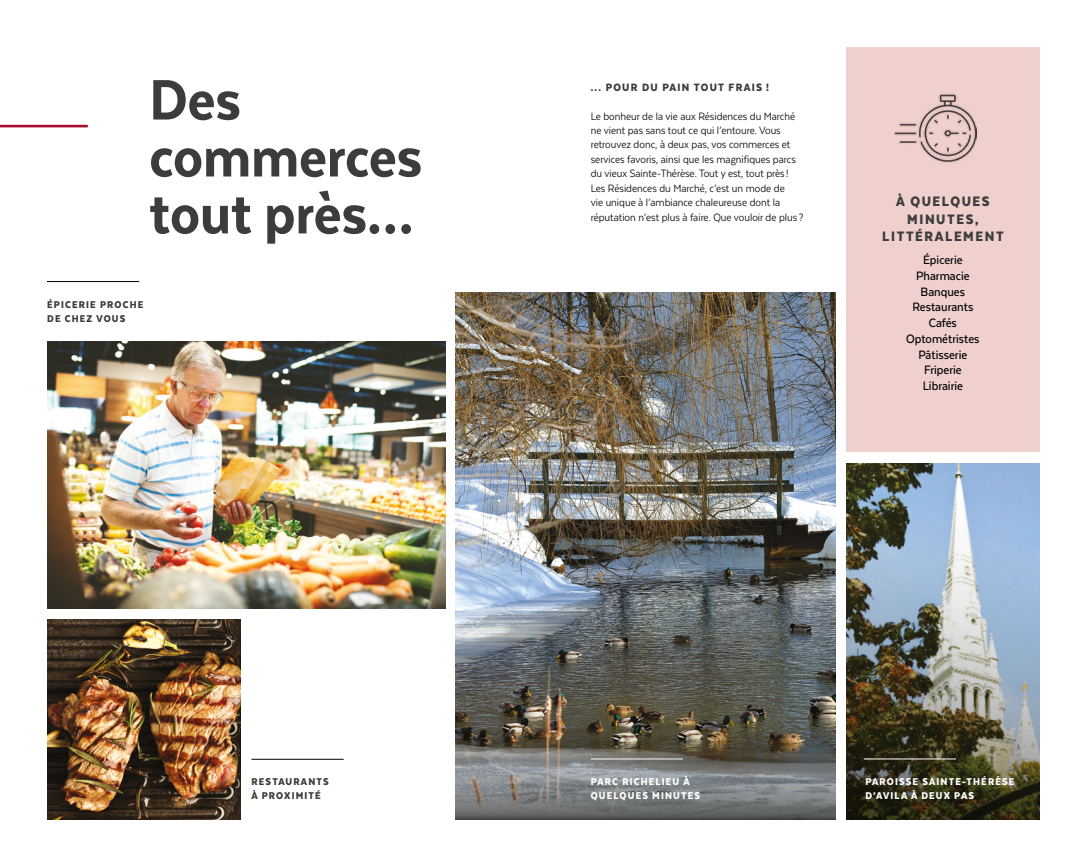
<style>
.page{position:relative;width:1087px;height:867px;background:#fff}
.page>*{position:absolute;margin:0;border:0;box-sizing:border-box;transform-origin:0 0}
.t1{font:800 65.62px/56.9px "Texta Narrow";color:#3c3c3b}
.t2{font:900 15.75px/17.5px "Texta Narrow";letter-spacing:.1em;color:#3c3c3b;text-align:center}
.t3{font:500 14px/15.8px "Texta Narrow";color:#000;text-align:center}
.t4{font:12.25px/14.4px "Texta Narrow";color:#000}
.t5{font:900 12.25px "Texta Narrow";letter-spacing:.1em;color:#3c3c3b}
.t6{font:900 11.38px/13.7px "Texta Narrow";letter-spacing:.1em;color:#fff}
.t7{font:900 11.38px/13.7px "Texta Narrow";letter-spacing:.1em;color:#3c3c3b}
</style>
<div class="page">
<div style="left:846px;top:47px;width:194px;height:405px;background:#efd0cd"></div>
<img style="left:894px;top:93px;width:82px;height:70px">
<img style="left:846px;top:463px;width:193px;height:356px">
<img style="left:456px;top:293px;width:379px;height:357px">
<img style="left:47px;top:619px;width:194px;height:200px">
<img style="left:456px;top:650px;width:379px;height:169px">
<img style="left:47px;top:341px;width:398px;height:267px">
<hr style="left:0;top:125px;width:88px;height:2px;background:#aa0a2f">
<hr style="left:591px;top:758px;width:92px;height:1px;background:#fff">
<hr style="left:864px;top:758px;width:92px;height:1px;background:#fff">
<hr style="left:251px;top:758px;width:93px;height:1px;background:#000">
<hr style="left:47px;top:281px;width:92px;height:1px;background:#000">
<h1 class="t1" style="left:149px;top:70px;width:274px">Des commerces tout près…</h1>
<p class="t5" style="left:591px;top:80px;width:180px">... POUR DU PAIN TOUT FRAIS !</p>
<p class="t4" style="left:591px;top:108px;width:214px">Le bonheur de la vie aux Résidences du Marché ne vient pas sans tout ce qui l’entoure. Vous retrouvez donc, à deux pas, vos commerces et services favoris, ainsi que les magnifiques parcs du vieux Sainte-Thérèse. Tout y est, tout près!<br>Les Résidences du Marché, c’est un mode de<br>vie unique à l’ambiance chaleureuse dont la réputation n’est plus à faire. Que vouloir de plus?</p>
<p class="t7" style="left:47px;top:298px;width:98px">ÉPICERIE PROCHE<br>DE CHEZ VOUS</p>
<p class="t2" style="left:882px;top:192px;width:123px">À QUELQUES<br>MINUTES,<br>LITTÉRALEMENT</p>
<p class="t3" style="left:906px;top:252px;width:75px">Épicerie<br>Pharmacie<br>Banques<br>Restaurants<br>Cafés<br>Optométristes<br>Pâtisserie<br>Friperie<br>Librairie</p>
<p class="t7" style="left:251px;top:774px;width:79px">RESTAURANTS<br>À PROXIMITÉ</p>
<p class="t6" style="left:591px;top:774px;width:111px">PARC RICHELIEU À<br>QUELQUES MINUTES</p>
<p class="t6" style="left:865px;top:774px;width:151px">PAROISSE SAINTE-THÉRÈSE<br>D’AVILA À DEUX PAS</p>
</div>
